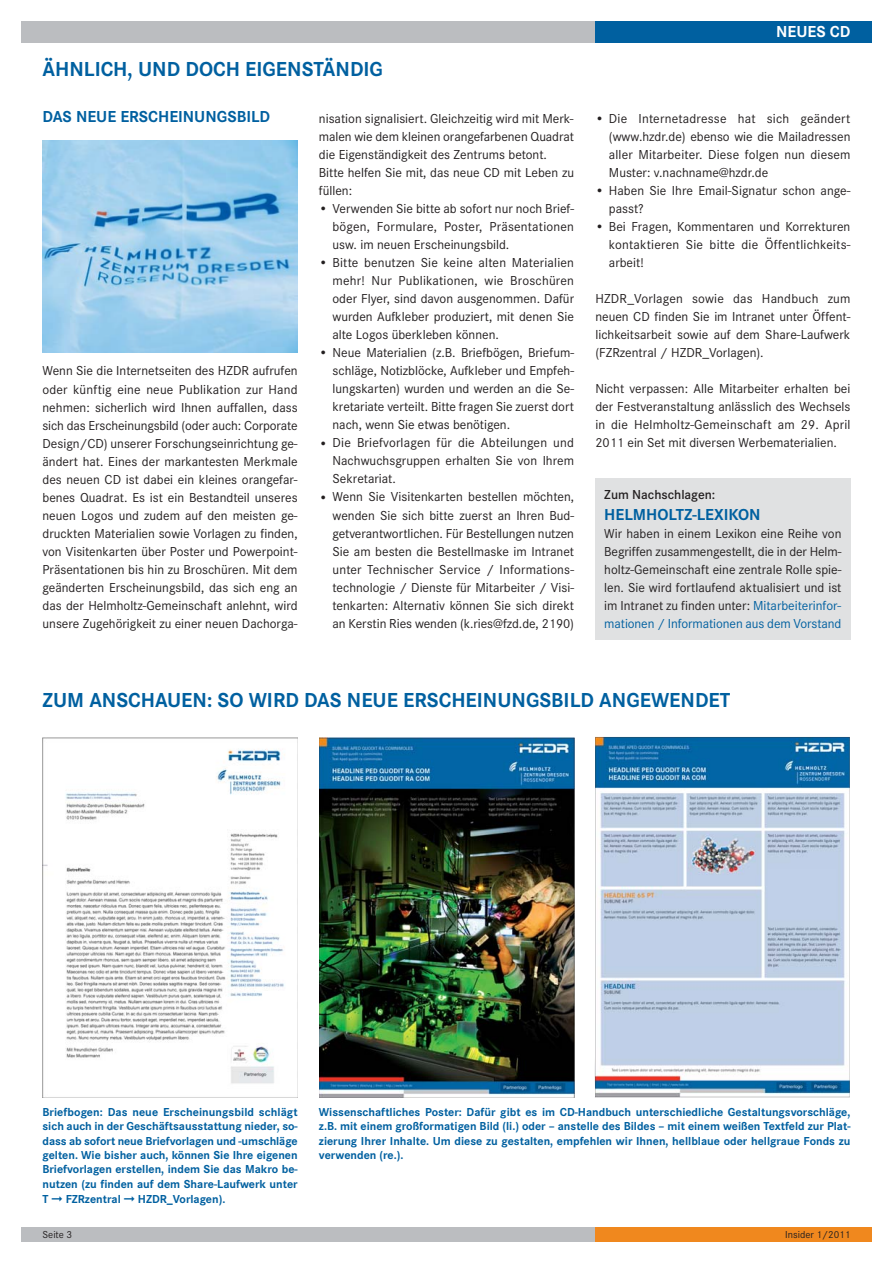
<style>
.page{position:relative;width:893px;height:1263px;background:#fff}
.page>*{position:absolute;margin:0;border:0;box-sizing:border-box;transform-origin:0 0}
.t1{font:700 21px "Corporate S";color:#0060a0}
.t2{font:700 16.5px "Corporate S";color:#0060a0}
.t3{font:700 16.5px "Corporate S";color:#fff}
.t4{font:13.5px/18px "Corporate S";color:#231f20;text-align:justify}
.t5{font:600 13.5px "Corporate S";color:#231f20}
.t6{font:700 12px/14.4px "Corporate S";color:#0060a0;text-align:justify}
.t7{font:10.5px "Corporate S";color:#231f20}
.s1{color:#0060a0}
</style>
<div class="page">
<div style="left:21px;top:21px;width:574px;height:22px;background:#bbbdc0"></div>
<div style="left:595px;top:21px;width:277px;height:22px;background:#0060a0"></div>
<div style="left:21px;top:1227px;width:574px;height:15px;background:#bbbdc0"></div>
<div style="left:595px;top:1227px;width:277px;height:15px;background:#f0881e"></div>
<div style="left:595px;top:478px;width:255px;height:162px;background:#e0e1e2"></div>
<img style="left:43px;top:737px;width:255px;height:361px">
<img style="left:319px;top:737px;width:255px;height:361px">
<img style="left:595px;top:737px;width:255px;height:360px">
<img style="left:43px;top:140px;width:255px;height:213px">
<h1 class="t1" style="left:43px;top:62px;width:342px">ÄHNLICH, UND DOCH EIGENSTÄNDIG</h1>
<p class="t2" style="left:43px;top:111px;width:229px">DAS NEUE ERSCHEINUNGSBILD</p>
<p class="t4" style="left:319px;top:111px;width:257px;text-align:left">nisation signalisiert. Gleichzeitig wird mit Merk&shy;malen wie dem kleinen orangefarbenen Quadrat die Eigenständigkeit des Zentrums betont.<br>Bitte helfen Sie mit, das neue CD mit Leben zu füllen:</p>
<p class="t4" style="left:333px;top:201px;width:243px;text-indent:-14px">• Verwenden Sie bitte ab sofort nur noch Brief&shy;bögen, Formulare, Poster, Präsentationen usw. im neuen Erscheinungsbild.</p>
<p class="t4" style="left:333px;top:255px;width:243px;text-indent:-14px">• Bitte benutzen Sie keine alten Materialien mehr! Nur Publikationen, wie Broschüren oder Flyer, sind davon ausgenommen. Dafür wurden Aufkleber produziert, mit denen Sie alte Logos überkleben können.</p>
<p class="t4" style="left:333px;top:345px;width:243px;text-indent:-14px">• Neue Materialien (z.B. Briefbögen, Briefum&shy;schläge, Notizblöcke, Aufkleber und Empfeh&shy;lungskarten) wurden und werden an die Se&shy;kretariate verteilt. Bitte fragen Sie zuerst dort nach, wenn Sie etwas benötigen.</p>
<p class="t4" style="left:333px;top:435px;width:243px;text-indent:-14px">• Die Briefvorlagen für die Abteilungen und Nachwuchsgruppen erhalten Sie von Ihrem Sekretariat.</p>
<p class="t4" style="left:333px;top:489px;width:243px;text-indent:-14px">• Wenn Sie Visitenkarten bestellen möchten, wenden Sie sich bitte zuerst an Ihren Bud&shy;getverantwortlichen. Für Bestellungen nutzen Sie am besten die Bestellmaske im Intranet unter Technischer Service / Informations&shy;technologie / Dienste für Mitarbeiter / Visi&shy;tenkarten: Alternativ können Sie sich direkt an Kerstin Ries wenden (k.ries@fzd.de, 2190)</p>
<p class="t4" style="left:43px;top:363px;width:257px">Wenn Sie die Internetseiten des HZDR aufrufen oder künftig eine neue Publikation zur Hand nehmen: sicherlich wird Ihnen auffallen, dass sich das Erscheinungsbild (oder auch: Corporate Design/CD) unserer Forschungseinrichtung ge&shy;ändert hat. Eines der markantesten Merkmale des neuen CD ist dabei ein kleines orangefar&shy;benes Quadrat. Es ist ein Bestandteil unseres neuen Logos und zudem auf den meisten ge&shy;druckten Materialien sowie Vorlagen zu finden, von Visitenkarten über Poster und Powerpoint-Präsentationen bis hin zu Broschüren. Mit dem geänderten Erscheinungsbild, das sich eng an das der Helmholtz-Gemeinschaft anlehnt, wird unsere Zugehörigkeit zu einer neuen Dachorga-</p>
<p class="t3" style="left:776px;top:26px;width:76px">NEUES CD</p>
<p class="t4" style="left:609px;top:111px;width:243px;text-indent:-14px">• Die Internetadresse hat sich geändert (www.hzdr.de) ebenso wie die Mailadressen aller Mitarbeiter. Diese folgen nun diesem Muster: v.nachname@hzdr.de</p>
<p class="t4" style="left:609px;top:183px;width:243px;text-indent:-14px">• Haben Sie Ihre Email-Signatur schon ange&shy;passt?</p>
<p class="t4" style="left:609px;top:219px;width:243px;text-indent:-14px">• Bei Fragen, Kommentaren und Korrekturen kontaktieren Sie bitte die Öffentlichkeits - arbeit!</p>
<p class="t4" style="left:595px;top:291px;width:257px">HZDR_Vorlagen sowie das Handbuch zum neuen CD finden Sie im Intranet unter Öffent&shy;lichkeitsarbeit sowie auf dem Share-Laufwerk (FZRzentral / HZDR_Vorlagen).</p>
<p class="t4" style="left:595px;top:381px;width:257px">Nicht verpassen: Alle Mitarbeiter erhalten bei der Festveranstaltung anlässlich des Wechsels in die Helmholtz-Gemeinschaft am 29. April 2011 ein Set mit diversen Werbematerialien.</p>
<p class="t5" style="left:604px;top:489px;width:112px">Zum Nachschlagen:</p>
<p class="t2" style="left:604px;top:508px;width:158px">HELMHOLTZ-LEXIKON</p>
<p class="t4" style="left:604px;top:525px;width:239px">Wir haben in einem Lexikon eine Reihe von Begriffen zusammengestellt, die in der Helm&shy;holtz-Gemeinschaft eine zentrale Rolle spie&shy;len. Sie wird fortlaufend aktualisiert und ist im Intranet zu finden unter: <span class="s1">Mitarbeiterinfor&shy;mationen / Informationen aus dem Vorstand</span></p>
<h1 class="t1" style="left:43px;top:693px;width:689px">ZUM ANSCHAUEN: SO WIRD DAS NEUE ERSCHEINUNGSBILD ANGEWENDET</h1>
<p class="t6" style="left:43px;top:1106px;width:257px">Briefbogen: Das neue Erscheinungsbild schlägt sich auch in der Geschäftsausstattung nieder, so&shy;dass ab sofort neue Briefvorlagen und -umschläge gelten. Wie bisher auch, können Sie Ihre eigenen Briefvorlagen erstellen, indem Sie das Makro be&shy;nutzen (zu finden auf dem Share-Laufwerk unter</p>
<p class="t6" style="left:43px;top:1193px;width:8px">T</p>
<p class="t6" style="left:66px;top:1193px;width:57px">FZRzentral</p>
<p class="t6" style="left:138px;top:1193px;width:89px">HZDR_Vorlagen).</p>
<p class="t6" style="left:319px;top:1106px;width:533px">Wissenschaftliches Poster: Dafür gibt es im CD-Handbuch unterschiedliche Gestaltungsvorschläge, z.B. mit einem großformatigen Bild (li.) oder – anstelle des Bildes – mit einem weißen Textfeld zur Plat&shy;zierung Ihrer Inhalte. Um diese zu gestalten, empfehlen wir Ihnen, hellblaue oder hellgraue Fonds zu verwenden (re.).</p>
<p class="t7" style="left:43px;top:1230px;width:31px">Seite 3</p>
<p class="t7" style="left:785px;top:1230px;width:67px">Insider 1/2011</p>
</div>
